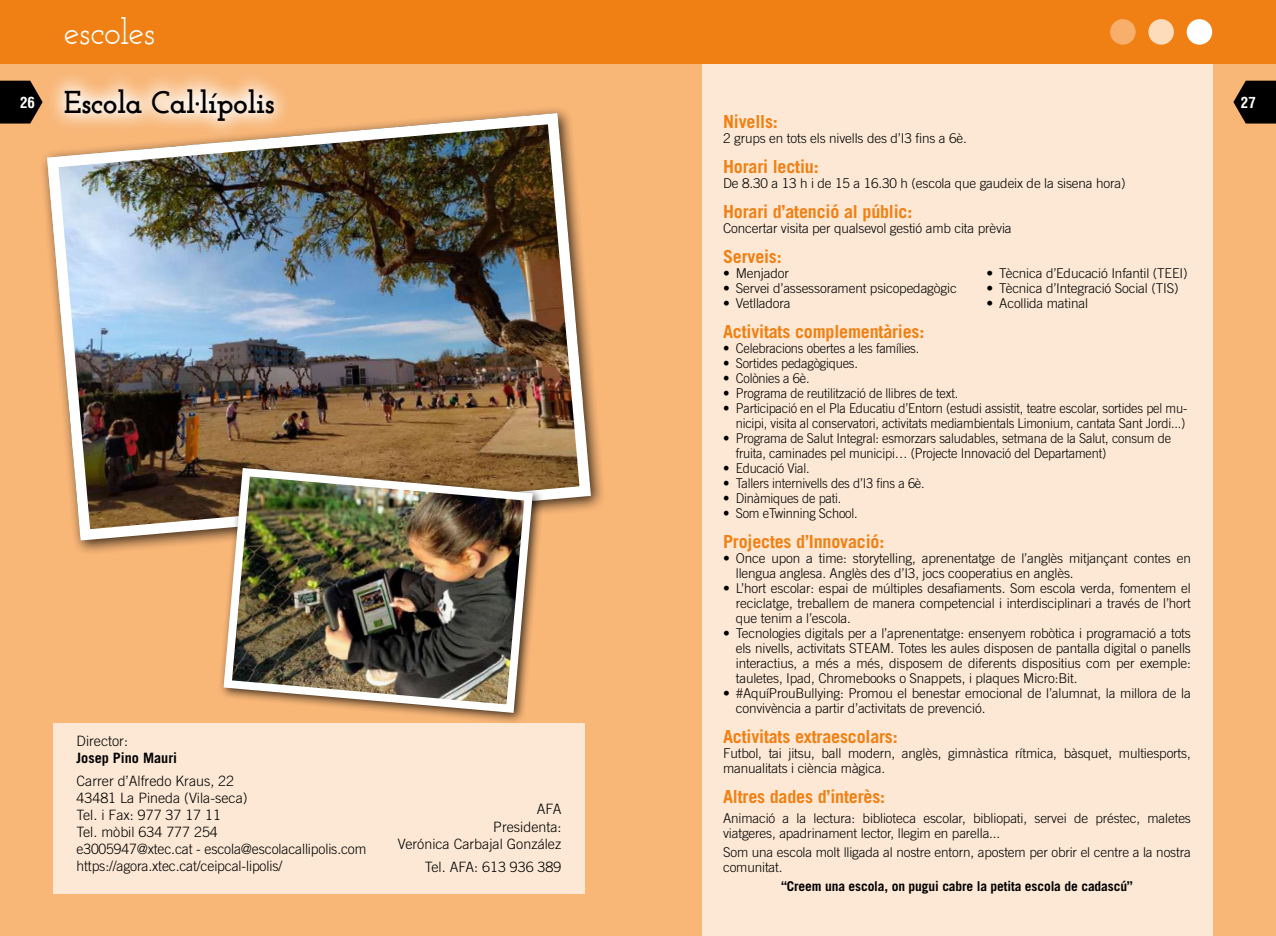
<style>
.page{position:relative;width:1276px;height:936px;background:#fff}
.page>*{position:absolute;margin:0;border:0;box-sizing:border-box;transform-origin:0 0}
.t1{font:36px "Josefin Slab";letter-spacing:-.02em;color:#fff}
.t2{font:700 31.5px "Josefin Slab";letter-spacing:-.02em;color:#000}
.t3{font:700 18px "Trade Gothic LT Std";letter-spacing:-.01em;color:#f08013}
.t4{font:700 condensed 15px "Helvetica";color:#fff}
.t5{font:300 14.25px/17.1px "Trade Gothic LT Std";color:#000}
.t6{font:700 14.25px "Trade Gothic LT Std";color:#000}
.t7{font:300 13.5px/15px "Trade Gothic LT Std";letter-spacing:-.01em;color:#000}
.t8{font:300 13.5px/15px "Trade Gothic LT Std";letter-spacing:-.01em;color:#000;text-align:right;scale:.95 1}
.t9{font:700 13.5px "Trade Gothic LT Std";letter-spacing:-.01em;color:#000}
</style>
<div class="page">
<div style="left:0;top:64px;width:1276px;height:871px;background:#f8b677"></div>
<div style="left:0;top:0;width:638px;height:64px;background:#f08013"></div>
<div style="left:638px;top:0;width:638px;height:64px;background:#f08013"></div>
<svg style="left:0;top:81px;width:43px;height:42px;background:#1d150d"></svg>
<svg style="left:1233px;top:81px;width:43px;height:42px;background:#251b11"></svg>
<div style="left:702px;top:64px;width:510px;height:871px;background:#fce8d5"></div>
<div style="left:1186px;top:19px;width:26px;height:26px;background:#fff;border-radius:50%"></div>
<div style="left:1110px;top:19px;width:25px;height:26px;background:#f7af6b;border-radius:50%"></div>
<div style="left:1148px;top:19px;width:26px;height:26px;background:#fddcbc;border-radius:50%"></div>
<div style="left:53px;top:723px;width:532px;height:170px;background:#fce8d5"></div>
<svg style="left:52px;top:76px;width:233px;height:29px"></svg>
<div style="left:39px;top:105px;width:567px;height:450px;background:#000;opacity:.75"></div>
<img style="left:41px;top:107px;width:555px;height:439px">
<div style="left:218px;top:462px;width:326px;height:262px;background:#000;opacity:.75"></div>
<img style="left:219px;top:463px;width:318px;height:254px">
<h1 class="t1" style="left:64px;top:10px;width:93px">escoles</h1>
<h2 class="t2" style="left:64px;top:84px;width:213px">Escola Cal·lípolis</h2>
<p class="t4" style="left:20px;top:93px;width:16px">26</p>
<p class="t4" style="left:1241px;top:93px;width:16px">27</p>
<h3 class="t3" style="left:723px;top:110px;width:56px">Nivells:</h3>
<p class="t7" style="left:723px;top:130px;width:245px">2 grups en tots els nivells des d’I3 fins a 6è.</p>
<h3 class="t3" style="left:723px;top:155px;width:97px">Horari lectiu:</h3>
<p class="t7" style="left:723px;top:175px;width:404px">De 8.30 a 13 h i de 15 a 16.30 h (escola que gaudeix de la sisena hora)</p>
<h3 class="t3" style="left:723px;top:200px;width:191px">Horari d’atenció al públic:</h3>
<p class="t7" style="left:723px;top:220px;width:290px">Concertar visita per qualsevol gestió amb cita prèvia</p>
<h3 class="t3" style="left:723px;top:245px;width:60px">Serveis:</h3>
<p class="t7" style="left:723px;top:265px;width:67px">• Menjador</p>
<p class="t7" style="left:723px;top:280px;width:235px">• Servei d’assessorament psicopedagògic</p>
<p class="t7" style="left:723px;top:295px;width:69px">• Vetlladora</p>
<h3 class="t3" style="left:723px;top:320px;width:203px">Activitats complementàries:</h3>
<p class="t8" style="left:723px;top:340px;width:208px">• Celebracions obertes a les famílies.</p>
<p class="t8" style="left:723px;top:355px;width:143px">• Sortides pedagògiques.</p>
<p class="t8" style="left:723px;top:370px;width:93px">• Colònies a 6è.</p>
<p class="t8" style="left:723px;top:385px;width:249px">• Programa de reutilització de llibres de text.</p>
<p class="t8" style="left:723px;top:400px;width:490px">• Participació en el Pla Educatiu d’Entorn (estudi assistit, teatre escolar, sortides pel mu&shy;nicipi, visita al conservatori, activitats mediambientals Limonium, cantata Sant Jordi...)</p>
<p class="t8" style="left:736px;top:430px;width:460px;text-align:left;text-indent:-13px">• Programa de Salut Integral: esmorzars saludables, setmana de la Salut, consum de fruita, caminades pel municipi… (Projecte Innovació del Departament)</p>
<p class="t8" style="left:723px;top:460px;width:93px">• Educació Vial.</p>
<p class="t8" style="left:723px;top:475px;width:214px">• Tallers internivells des d’I3 fins a 6è.</p>
<p class="t8" style="left:723px;top:490px;width:126px">• Dinàmiques de pati.</p>
<p class="t8" style="left:723px;top:505px;width:143px">• Som eTwinning School.</p>
<h3 class="t3" style="left:723px;top:530px;width:163px">Projectes d’Innovació:</h3>
<p class="t7" style="left:736px;top:550px;width:456px;text-indent:-13px">• Once upon a time: storytelling, aprenentatge de l’anglès mitjançant contes en llengua anglesa. Anglès des d’I3, jocs cooperatius en anglès.</p>
<p class="t7" style="left:736px;top:580px;width:457px;text-align:justify;text-indent:-13px">• L’hort escolar: espai de múltiples desafiaments. Som escola verda, fomentem el reciclatge, treballem de manera competencial i interdisciplinari a través de l’hort que tenim a l’escola.</p>
<p class="t7" style="left:736px;top:625px;width:456px;text-align:justify;text-indent:-13px">• Tecnologies digitals per a l’aprenentatge: ensenyem robòtica i programació a tots els nivells, activitats STEAM. Totes les aules disposen de pantalla digital o panells interactius, a més a més, disposem de diferents dispositius com per exemple: tauletes, Ipad, Chromebooks o Snappets, i plaques Micro:Bit.</p>
<p class="t7" style="left:736px;top:685px;width:456px;text-indent:-13px">• #AquíProuBullying: Promou el benestar emocional de l’alumnat, la millora de la convivència a partir d’activitats de prevenció.</p>
<h3 class="t3" style="left:723px;top:725px;width:176px">Activitats extraescolars:</h3>
<p class="t7" style="left:723px;top:745px;width:469px">Futbol, tai jitsu, ball modern, anglès, gimnàstica rítmica, bàsquet, multiesports, manualitats i ciència màgica.</p>
<h3 class="t3" style="left:723px;top:785px;width:164px">Altres dades d’interès:</h3>
<p class="t7" style="left:723px;top:810px;width:469px">Animació a la lectura: biblioteca escolar, bibliopati, servei de préstec, maletes viatgeres, apadrinament lector, llegim en parella...</p>
<p class="t7" style="left:723px;top:844px;width:469px">Som una escola molt lligada al nostre entorn, apostem per obrir el centre a la nostra comunitat.</p>
<p class="t9" style="left:781px;top:877px;width:353px">“Creem una escola, on pugui cabre la petita escola de cadascú”</p>
<p class="t7" style="left:986px;top:266px;width:202px">• Tècnica d’Educació Infantil (TEEI)</p>
<p class="t7" style="left:986px;top:281px;width:194px">• Tècnica d’Integració Social (TIS)</p>
<p class="t7" style="left:986px;top:296px;width:103px">• Acollida matinal</p>
<p class="t5" style="left:77px;top:732px;width:53px">Director:</p>
<p class="t6" style="left:77px;top:749px;width:102px">Josep Pino Mauri</p>
<p class="t5" style="left:77px;top:771px;width:291px">Carrer d’Alfredo Kraus, 22<br>43481 La Pineda (Vila-seca)<br>Tel. i Fax: 977 37 17 11<br>Tel. mòbil 634 777 254<br>e3005947@xtec.cat - escola@escolacallipolis.com https://agora.xtec.cat/ceipcal-lipolis/</p>
<p class="t5" style="left:398px;top:800px;width:165px;text-align:right">AFA<br>Presidenta:<br>Verónica Carbajal González</p>
<p class="t5" style="left:425px;top:858px;width:138px">Tel. AFA: 613 936 389</p>
</div>
